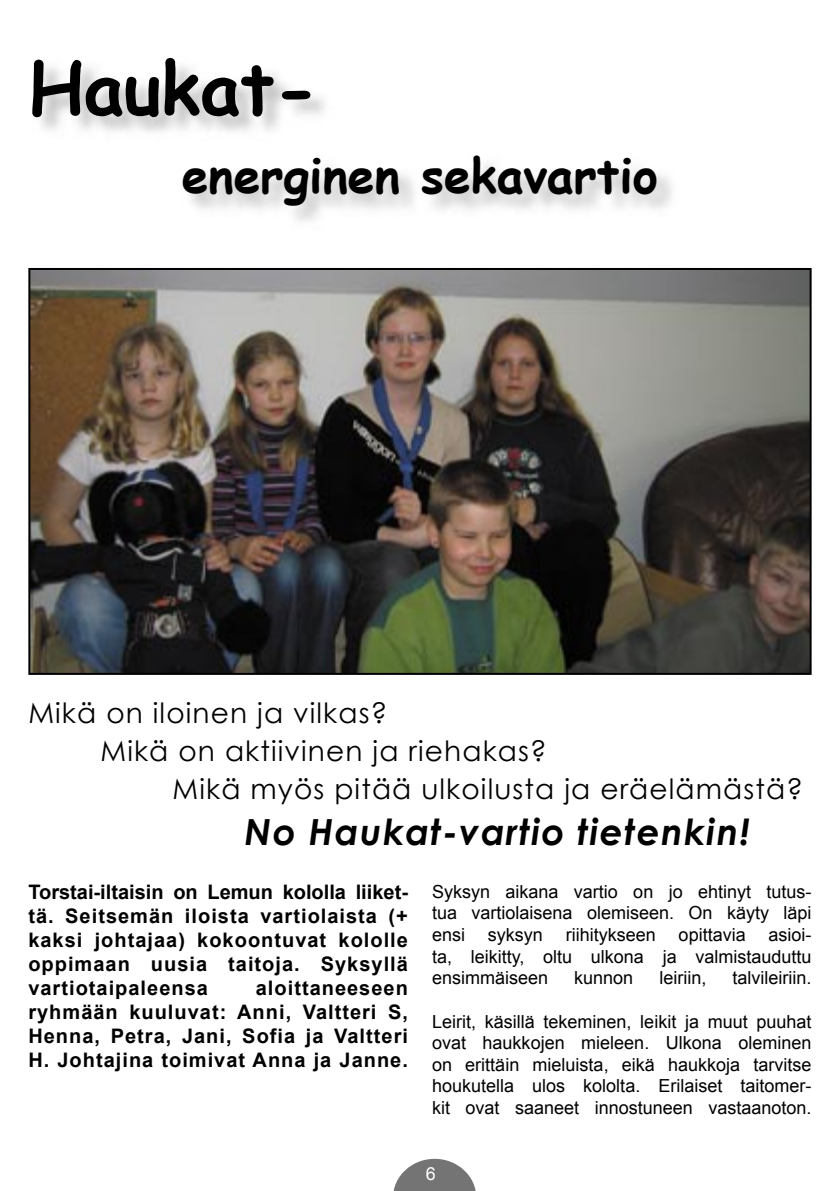
<style>
.page{position:relative;width:840px;height:1191px;background:#fff}
.page>*{position:absolute;margin:0;border:0;box-sizing:border-box;transform-origin:0 0}
.t1{font:700 72px "Comic Sans MS";color:#000}
.t2{font:700 48px "Comic Sans MS";color:#000}
.t3{font:italic 700 36px "Century Gothic";letter-spacing:.04em;color:#000}
.t4{font:28px "Century Gothic";letter-spacing:.04em;color:#000}
.t5{font:700 20px/24px "Arial";letter-spacing:.05em;color:#000;text-align:justify}
.t6{font:18px/21.6px "Arial";color:#000;text-align:justify}
.t7{font:18px "Arial";color:#fff}
</style>
<div class="page">
<svg style="left:393px;top:1158px;width:83px;height:33px"></svg>
<img style="left:30px;top:270px;width:779px;height:403px">
<hr style="left:28px;top:269px;width:2px;height:405px;background:#000">
<hr style="left:29px;top:673px;width:781px;height:2px;background:#000">
<hr style="left:809px;top:269px;width:2px;height:405px;background:#000">
<hr style="left:29px;top:268px;width:781px;height:2px;background:#000">
<h1 class="t1" style="left:28px;top:35px;width:291px">Haukat-</h1>
<h2 class="t2" style="left:182px;top:140px;width:477px">energinen sekavartio</h2>
<h3 class="t4" style="left:28px;top:693px;width:360px">Mikä on iloinen ja vilkas?</h3>
<h3 class="t4" style="left:100px;top:731px;width:447px">Mikä on aktiivinen ja riehakas?</h3>
<h3 class="t4" style="left:172px;top:769px;width:631px">Mikä myös pitää ulkoilusta ja eräelämästä?</h3>
<h3 class="t3" style="left:244px;top:804px;width:506px">No Haukat-vartio tietenkin!</h3>
<p class="t5" style="left:28px;top:881px;width:381px">Torstai-iltaisin on Lemun kololla liiket&shy;tä. Seitsemän iloista vartiolaista (+ kaksi johtajaa) kokoontuvat kololle oppimaan uusia taitoja. Syksyllä vartiotaipaleensa</p>
<p class="t5" style="left:28px;top:977px;width:381px;text-indent:227px">aloittaneeseen ryhmään kuuluvat: Anni, Valtteri S, Henna, Petra, Jani, Sofia ja Valtteri H. Johtajina toimivat Anna ja Janne.</p>
<p class="t6" style="left:432px;top:881px;width:381px">Syksyn aikana vartio on jo ehtinyt tutus&shy;tua vartiolaisena olemiseen. On käyty läpi ensi</p>
<p class="t6" style="left:432px;top:924px;width:381px;text-indent:336px">asioi&shy;ta, leikitty, oltu ulkona ja valmistauduttu ensimmäiseen</p>
<p class="t6" style="left:487px;top:924px;width:57px">syksyn</p>
<p class="t6" style="left:565px;top:924px;width:92px">riihitykseen</p>
<p class="t6" style="left:678px;top:924px;width:69px">opittavia</p>
<p class="t6" style="left:574px;top:967px;width:61px">kunnon</p>
<p class="t6" style="left:659px;top:967px;width:48px">leiriin,</p>
<p class="t6" style="left:732px;top:967px;width:81px">talvileiriin.</p>
<p class="t6" style="left:432px;top:1010px;width:381px">Leirit, käsillä tekeminen, leikit ja muut puuhat ovat haukkojen mieleen. Ulkona oleminen on erittäin mieluista, eikä haukkoja tarvitse houkutella ulos kololta. Erilaiset taitomer&shy;kit ovat saaneet innostuneen vastaanoton.</p>
<p class="t7" style="left:425px;top:1162px;width:12px">6</p>
</div>
